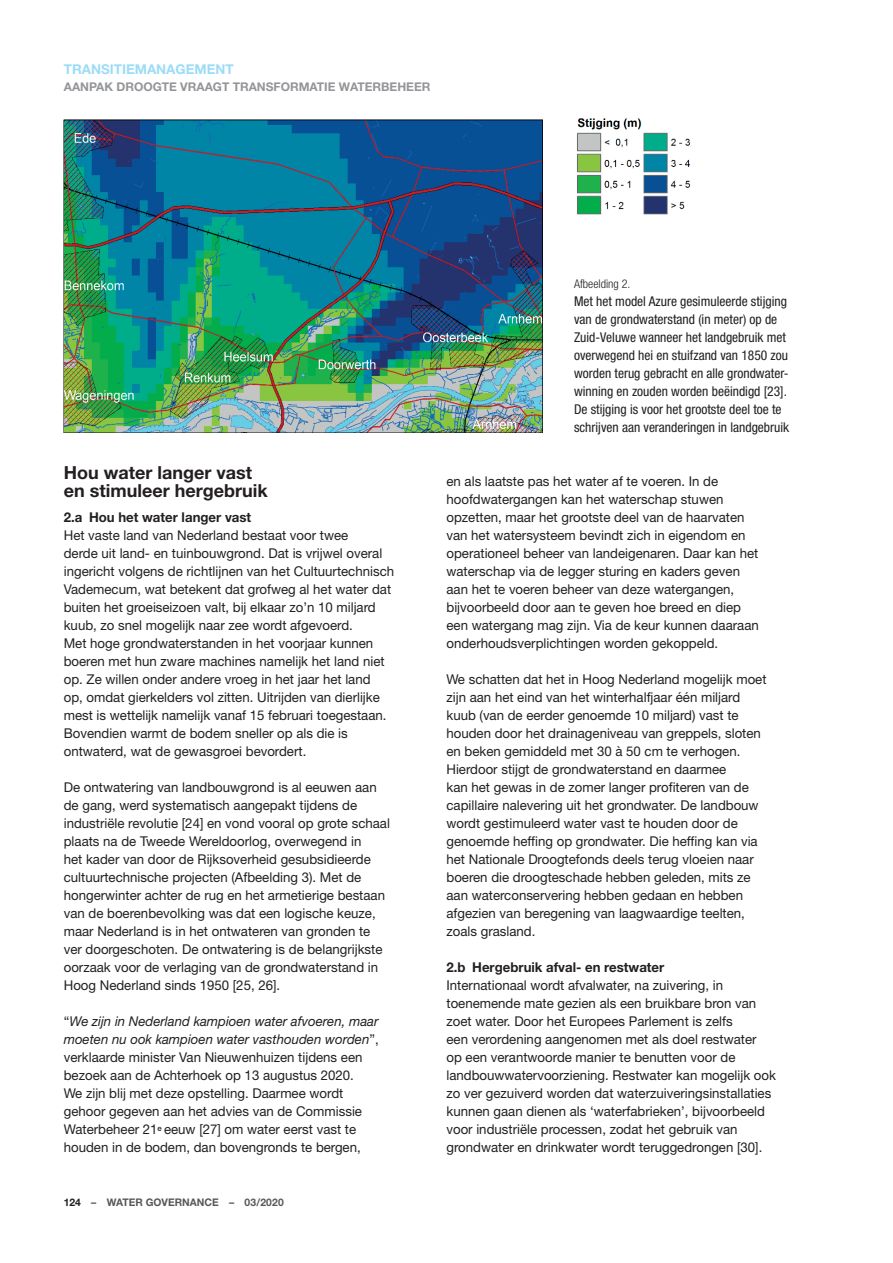
<style>
.page{position:relative;width:893px;height:1263px;background:#fff}
.page>*{position:absolute;margin:0;border:0;box-sizing:border-box;transform-origin:0 0}
.t1{font:700 18px/18px "Helvetica Neue";color:#231f20}
.t2{font:13.5px/18px "Helvetica Neue";color:#231f20}
.t3{font:condensed 13.5px/18px "Helvetica Neue";color:#231f20}
.t4{font:700 13.5px "Helvetica Neue";color:#231f20}
.t5{font:700 13.5px "Helvetica Neue";color:#9cdcf8}
.t6{font:700 12px "Helvetica Neue";color:#939598}
.t7{font:300 condensed 12px "Helvetica Neue";color:#231f20}
.t8{font:700 10.5px "Helvetica Neue";color:#57585a}
.s1{font-style:italic}
.s2{color:#231f20}
</style>
<div class="page">
<img style="left:64px;top:119px;width:478px;height:313px">
<img style="left:577px;top:118px;width:114px;height:97px">
<p class="t5" style="left:64px;top:61px;width:171px">TRANSITIEMANAGEMENT</p>
<p class="t6" style="left:64px;top:80px;width:368px">AANPAK DROOGTE VRAAGT TRANSFORMATIE WATERBEHEER</p>
<h1 class="t1" style="left:64px;top:463px;width:205px">Hou water langer vast en stimuleer hergebruik</h1>
<p class="t4" style="left:64px;top:509px;width:189px">2.a Hou het water langer vast</p>
<p class="t2" style="left:64px;top:526px;width:332px">Het vaste land van Nederland bestaat voor twee<br>derde uit land- en tuinbouwgrond. Dat is vrijwel overal ingericht volgens de richtlijnen van het Cultuurtechnisch Vademecum, wat betekent dat grofweg al het water dat buiten het groeiseizoen valt, bij elkaar zo’n 10 miljard kuub, zo snel mogelijk naar zee wordt afgevoerd.<br>Met hoge grondwaterstanden in het voorjaar kunnen boeren met hun zware machines namelijk het land niet op. Ze willen onder andere vroeg in het jaar het land<br>op, omdat gierkelders vol zitten. Uitrijden van dierlijke mest is wettelijk namelijk vanaf 15 februari toegestaan.<br>Bovendien warmt de bodem sneller op als die is ontwaterd, wat de gewasgroei bevordert.</p>
<p class="t2" style="left:64px;top:778px;width:328px">De ontwatering van landbouwgrond is al eeuwen aan de gang, werd systematisch aangepakt tijdens de industriële revolutie [24] en vond vooral op grote schaal plaats na de Tweede Wereldoorlog, overwegend in<br>het kader van door de Rijksoverheid gesubsidieerde cultuurtechnische projecten (Afbeelding 3). Met de hongerwinter achter de rug en het armetierige bestaan van de boerenbevolking was dat een logische keuze, maar Nederland is in het ontwateren van gronden te ver doorgeschoten. De ontwatering is de belangrijkste oorzaak voor de verlaging van de grondwaterstand in Hoog Nederland sinds 1950 [25, 26].</p>
<p class="t2" style="left:64px;top:1012px;width:316px">“<span class="s1">We zijn in Nederland kampioen water afvoeren, maar moeten nu ook kampioen water vasthouden worden</span>”, verklaarde minister Van Nieuwenhuizen tijdens een bezoek aan de Achterhoek op 13 augustus 2020.<br>We zijn blij met deze opstelling. Daarmee wordt gehoor gegeven aan het advies van de Commissie Waterbeheer 21<sup>e</sup> eeuw [27] om water eerst vast te houden in de bodem, dan bovengronds te bergen,</p>
<p class="t8" style="left:64px;top:1196px;width:222px"><span class="s2">124</span> – WATER GOVERNANCE – 03/2020</p>
<p class="t7" style="left:574px;top:277px;width:58px">Afbeelding 2.</p>
<p class="t3" style="left:574px;top:292px;width:217px">Met het model Azure gesimuleerde stijging van de grondwaterstand (in meter) op de Zuid-Veluwe wanneer het landgebruik met overwegend hei en stuifzand van 1850 zou worden terug gebracht en alle grondwater&shy;winning en zouden worden beëindigd [23].<br>De stijging is voor het grootste deel toe te schrijven aan veranderingen in landgebruik</p>
<p class="t2" style="left:446px;top:472px;width:314px">en als laatste pas het water af te voeren. In de hoofdwatergangen kan het waterschap stuwen opzetten, maar het grootste deel van de haarvaten van het watersysteem bevindt zich in eigendom en operationeel beheer van landeigenaren. Daar kan het waterschap via de legger sturing en kaders geven aan het te voeren beheer van deze watergangen, bijvoorbeeld door aan te geven hoe breed en diep een watergang mag zijn. Via de keur kunnen daaraan onderhoudsverplichtingen worden gekoppeld.</p>
<p class="t2" style="left:446px;top:670px;width:322px">We schatten dat het in Hoog Nederland mogelijk moet zijn aan het eind van het winterhalfjaar één miljard kuub (van de eerder genoemde 10 miljard) vast te houden door het drainageniveau van greppels, sloten en beken gemiddeld met 30 à 50 cm te verhogen.<br>Hierdoor stijgt de grondwaterstand en daarmee<br>kan het gewas in de zomer langer profiteren van de capillaire nalevering uit het grondwater. De landbouw wordt gestimuleerd water vast te houden door de genoemde heffing op grondwater. Die heffing kan via het Nationale Droogtefonds deels terug vloeien naar boeren die droogteschade hebben geleden, mits ze aan waterconservering hebben gedaan en hebben afgezien van beregening van laagwaardige teelten, zoals grasland.</p>
<p class="t4" style="left:446px;top:959px;width:219px">2.b Hergebruik afval- en restwater</p>
<p class="t2" style="left:446px;top:976px;width:331px">Internationaal wordt afvalwater, na zuivering, in toenemende mate gezien als een bruikbare bron van zoet water. Door het Europees Parlement is zelfs<br>een verordening aangenomen met als doel restwater<br>op een verantwoorde manier te benutten voor de landbouwwatervoorziening. Restwater kan mogelijk ook zo ver gezuiverd worden dat waterzuiveringsinstallaties kunnen gaan dienen als ‘waterfabrieken’, bijvoorbeeld voor industriële processen, zodat het gebruik van grondwater en drinkwater wordt teruggedrongen [30].</p>
</div>
